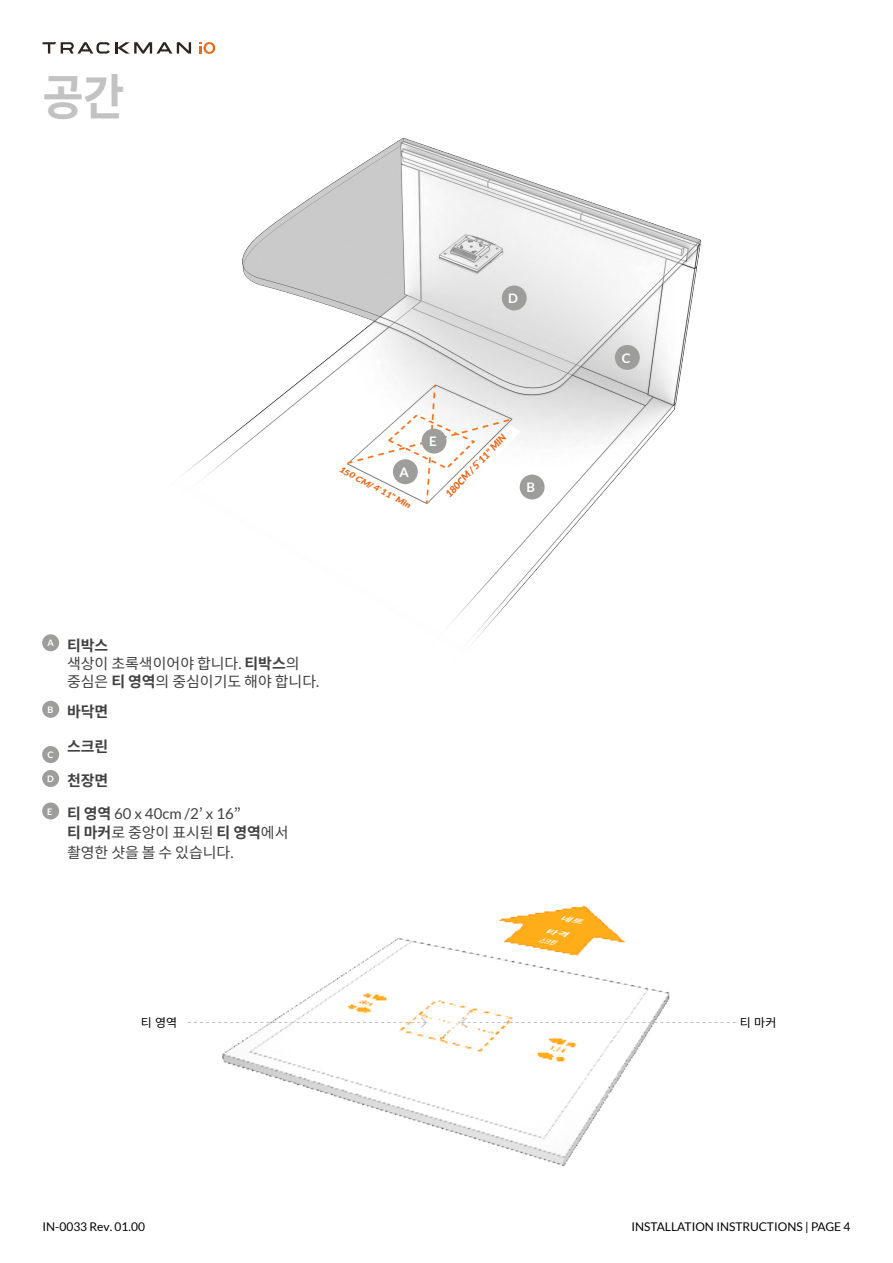
<style>
.page{position:relative;width:893px;height:1263px;background:#fff}
.page>*{position:absolute;margin:0;border:0;box-sizing:border-box;transform-origin:0 0}
.t1{font:700 49.05px "Noto Sans KR";color:#c3c2c2;scale:.92 1}
.t2{font:15px/18px "Noto Sans KR";color:#424141}
.t3{font:15px "Lato";color:#424141}
.t4{font:700 15px "Noto Sans KR";color:#424141}
.t5{font:700 13.2px "Lato";color:#fff}
.t6{font:12px "Lato";color:#000}
.t7{font:12px "Lato";color:#000}
.t8{font:12px "Noto Sans KR";color:#000}
.t9{font:italic 900 9.75px "Lato";color:#ec691a}
.t10{font:italic 900 8.1px "Lato";color:#ec691a;scale:1.17 1}
.t11{font:italic 700 6px/10.2px "Noto Sans KR";color:#fff;scale:2.02 1}
.s1{font-style:inherit}
.s2{font-weight:700}
.s3{font-family:"Lato"}
.s4{font-family:"Noto Sans KR";font-weight:700}
.s5{font-family:"Noto Sans KR"}
</style>
<div class="page">
<svg style="left:43px;top:42px;width:148px;height:12px"></svg>
<svg style="left:200px;top:42px;width:15px;height:12px"></svg>
<img style="left:51px;top:137px;width:650px;height:515px">
<div style="left:393px;top:459px;width:25px;height:25px;background:#9d9d9c;border-radius:50%"></div>
<div style="left:520px;top:475px;width:25px;height:24px;background:#9d9d9c;border-radius:50%"></div>
<div style="left:615px;top:345px;width:25px;height:25px;background:#9d9d9c;border-radius:50%"></div>
<div style="left:502px;top:285px;width:25px;height:25px;background:#9d9d9c;border-radius:50%"></div>
<div style="left:42px;top:634px;width:17px;height:17px;background:#9d9d9c;border-radius:50%"></div>
<div style="left:42px;top:701px;width:17px;height:17px;background:#9d9d9c;border-radius:50%"></div>
<div style="left:42px;top:746px;width:17px;height:17px;background:#9d9d9c;border-radius:50%"></div>
<div style="left:42px;top:770px;width:17px;height:17px;background:#9d9d9c;border-radius:50%"></div>
<div style="left:42px;top:802px;width:17px;height:17px;background:#9d9d9c;border-radius:50%"></div>
<img style="left:222px;top:905px;width:448px;height:261px">
<svg style="left:460px;top:1016px;width:276px;height:12px"></svg>
<svg style="left:188px;top:1016px;width:239px;height:12px"></svg>
<div style="left:422px;top:429px;width:24px;height:25px;background:#9d9d9c;border-radius:50%"></div>
<svg style="left:338px;top:467px;width:82px;height:48px"></svg>
<svg style="left:438px;top:424px;width:83px;height:81px"></svg>
<svg style="left:559px;top:916px;width:26px;height:7px"></svg>
<h1 class="t1" style="left:43px;top:69px;width:91px">공간</h1>
<p class="t5" style="left:508px;top:291px;width:11px">D</p>
<p class="t10" style="left:342px;top:464px;width:70px;rotate:28deg"><span class="s1">1</span>5<span class="s1">0 CM</span>/ 4`11" Min</p>
<p class="t5" style="left:399px;top:465px;width:11px">A</p>
<p class="t5" style="left:429px;top:434px;width:9px">E</p>
<p class="t9" style="left:443px;top:491px;width:84px;rotate:-46deg">180CM / 5`11" MIN</p>
<p class="t5" style="left:527px;top:480px;width:10px">B</p>
<p class="t5" style="left:622px;top:350px;width:10px">C</p>
<p class="t2" style="left:67px;top:636px;width:254px;text-indent:-20px"><sup>A</sup> <span class="s2">티박스<br></span>색상이 초록색이어야 합니다<span class="s3">.</span> <span class="s2">티박스</span>의 중심은 <span class="s2">티 영역</span>의 중심이기도 해야 합니다<span class="s3">.</span></p>
<p class="t4" style="left:48px;top:703px;width:62px"><sup>B</sup> 바닥면</p>
<p class="t4" style="left:48px;top:738px;width:62px"><sub>C</sub> 스크린</p>
<p class="t4" style="left:47px;top:772px;width:63px"><sup>D</sup> 천장면</p>
<p class="t3" style="left:47px;top:805px;width:195px"><sup>E</sup> <span class="s4">티 영역</span> 60 x 40cm /2<span class="s5">’</span> x 16<span class="s5">”</span></p>
<p class="t2" style="left:67px;top:823px;width:223px;line-height:19.5px"><span class="s2">티 마커</span>로 중앙이 표시된 <span class="s2">티 영역</span>에서 촬영한 샷을 볼 수 있습니다<span class="s3">.</span></p>
<p class="t11" style="left:541px;top:925px;width:15px;text-indent:5px;rotate:10deg">타격 스크린</p>
<p class="t8" style="left:141px;top:1016px;width:38px">티 영역</p>
<p class="t8" style="left:740px;top:1016px;width:38px">티 마커</p>
<p class="t7" style="left:43px;top:1220px;width:104px">IN-0033 Rev. 01.00</p>
<p class="t6" style="left:631px;top:1220px;width:221px">INSTALLATION INSTRUCTIONS | PAGE 4</p>
</div>
